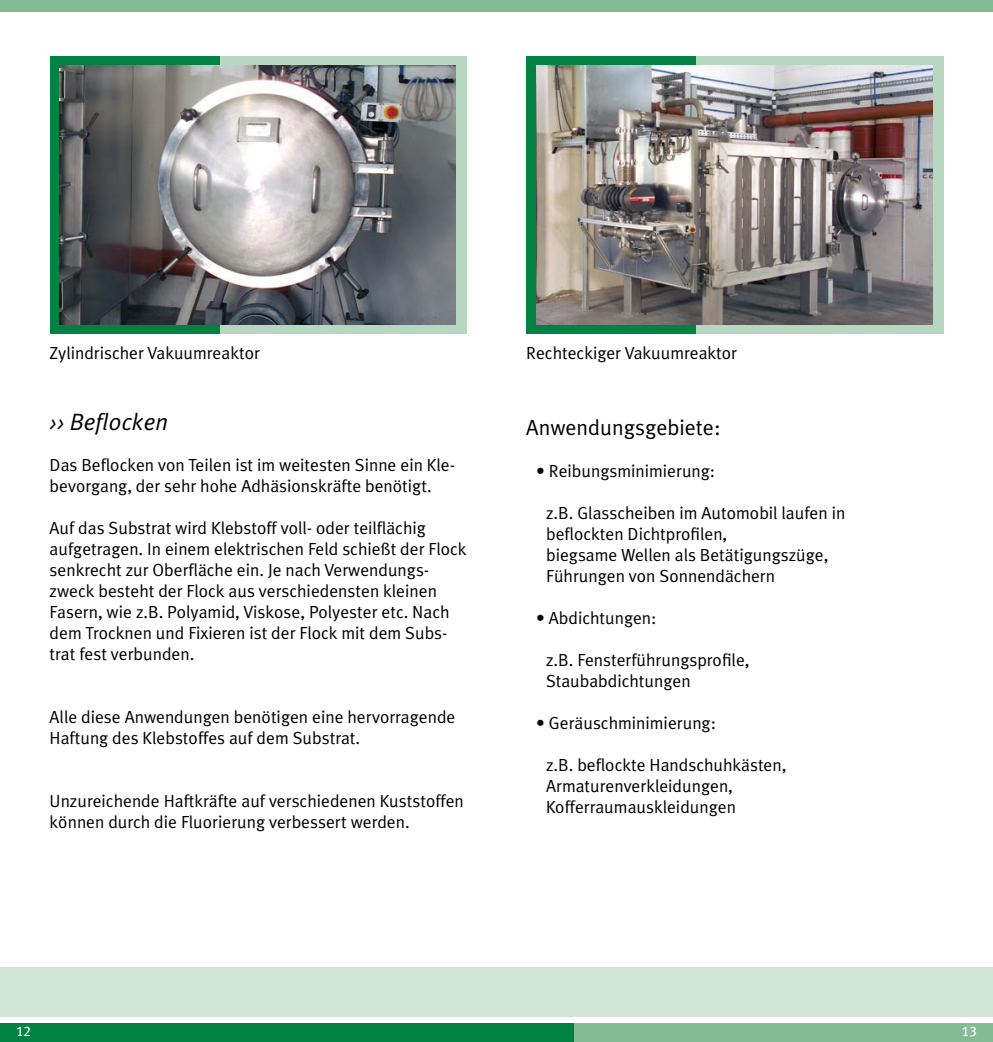
<style>
.page{position:relative;width:993px;height:1042px;background:#fff}
.page>*{position:absolute;margin:0;border:0;box-sizing:border-box;transform-origin:0 0}
.t1{font:italic 23.62px "Meta Plus Normal";color:#000}
.t2{font:21.88px "Meta Plus Normal";color:#000}
.t3{font:17.5px/21px "Meta Plus Normal";color:#000}
.t4{font:14px "Meta Plus Book Caps";color:#fff}
</style>
<div class="page">
<div style="left:419px;top:1023px;width:573px;height:19px;background:#84bb95"></div>
<div style="left:645px;top:56px;width:298px;height:278px;background:#b7d7c0"></div>
<div style="left:526px;top:56px;width:169px;height:278px;background:#008342"></div>
<img style="left:536px;top:65px;width:395px;height:260px">
<div style="left:0;top:1023px;width:573px;height:19px;background:#008342"></div>
<div style="left:0;top:0;width:992px;height:11px;background:#84bb95"></div>
<div style="left:169px;top:56px;width:297px;height:278px;background:#b7d7c0"></div>
<div style="left:50px;top:56px;width:169px;height:278px;background:#008342"></div>
<img style="left:60px;top:65px;width:395px;height:260px">
<div style="left:0;top:967px;width:992px;height:50px;background:#d1e5d6"></div>
<p class="t3" style="left:50px;top:342px;width:212px">Zylindrischer Vakuumreaktor</p>
<h1 class="t1" style="left:50px;top:408px;width:120px">›› Beflocken</h1>
<p class="t3" style="left:50px;top:454px;width:407px">Das Beflocken von Teilen ist im weitesten Sinne ein Kle&shy;bevorgang, der sehr hohe Adhäsionskräfte benötigt.</p>
<p class="t3" style="left:50px;top:517px;width:418px">Auf das Substrat wird Klebstoff voll- oder teilflächig aufgetragen. In einem elektrischen Feld schießt der Flock senkrecht zur Oberfläche ein. Je nach Verwendungs&shy;zweck besteht der Flock aus verschiedensten kleinen Fasern, wie z.B. Polyamid, Viskose, Polyester etc. Nach dem Trocknen und Fixieren ist der Flock mit dem Subs&shy;trat fest verbunden.</p>
<p class="t3" style="left:50px;top:706px;width:407px">Alle diese Anwendungen benötigen eine hervorragende<br>Haftung des Klebstoffes auf dem Substrat.</p>
<p class="t3" style="left:50px;top:790px;width:415px">Unzureichende Haftkräfte auf verschiedenen Kuststoffen können durch die Fluorierung verbessert werden.</p>
<p class="t3" style="left:526px;top:342px;width:212px">Rechteckiger Vakuumreaktor</p>
<p class="t2" style="left:526px;top:414px;width:196px">Anwendungsgebiete:</p>
<p class="t3" style="left:536px;top:460px;width:180px">• Reibungsminimierung:</p>
<p class="t3" style="left:546px;top:502px;width:300px">z.B. Glasscheiben im Automobil laufen in beflockten Dichtprofilen,<br>biegsame Wellen als Betätigungszüge, Führungen von Sonnendächern</p>
<p class="t3" style="left:536px;top:607px;width:122px">• Abdichtungen:</p>
<p class="t3" style="left:546px;top:649px;width:205px">z.B. Fensterführungsprofile,<br>Staubabdichtungen</p>
<p class="t3" style="left:536px;top:712px;width:181px">• Geräuschminimierung:</p>
<p class="t3" style="left:546px;top:754px;width:242px">z.B. beflockte Handschuhkästen,<br>Armaturenverkleidungen,<br>Kofferraumauskleidungen</p>
<p class="t4" style="left:16px;top:1022px;width:16px">12</p>
<p class="t4" style="left:961px;top:1022px;width:16px">13</p>
</div>
